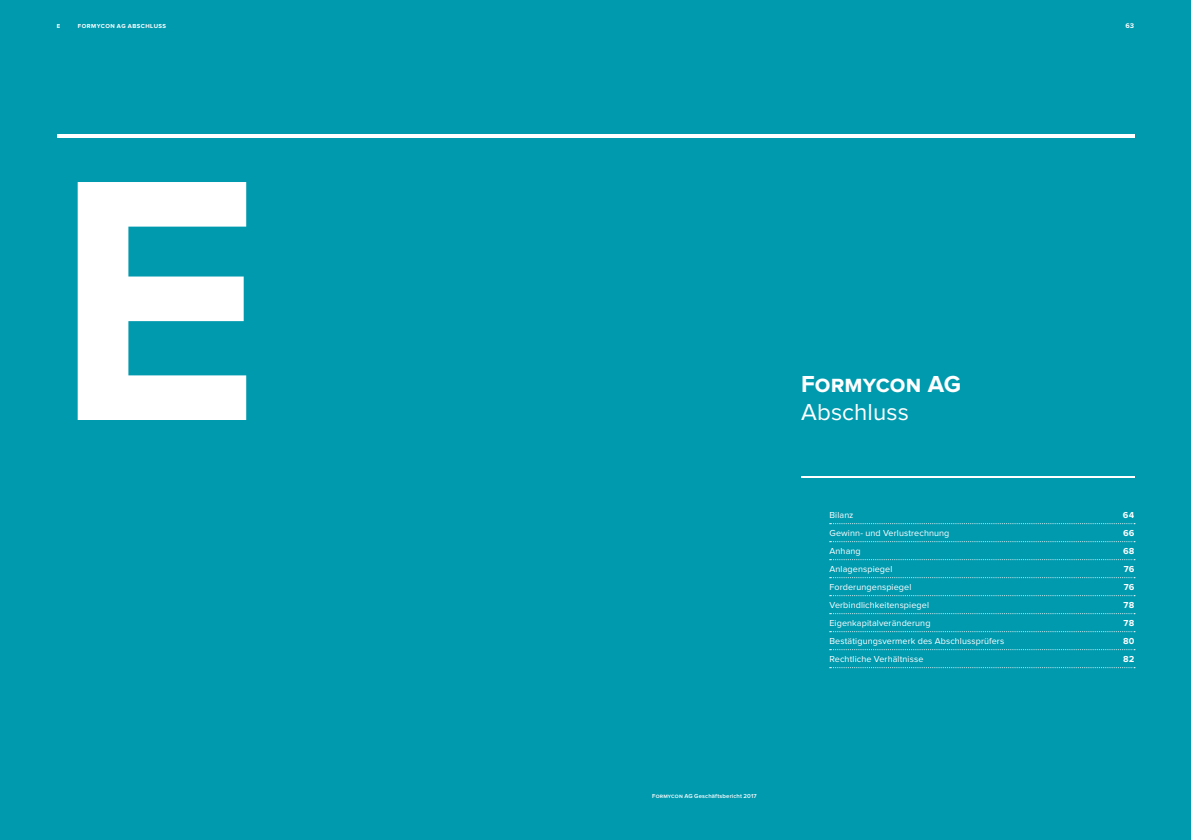
<style>
.page{position:relative;width:1191px;height:840px;background:#009aaf}
.page>*{position:absolute;margin:0;border:0;box-sizing:border-box;transform-origin:0 0}
.t1{font:700 356.8px "Proxima Nova";color:#fff}
.t2{font:700 24px "Proxima Nova";letter-spacing:.005em;color:#fff}
.t3{font:24px "Proxima Nova";letter-spacing:.005em;color:#fff}
.t4{font:9px/18px "Proxima Nova";letter-spacing:.01em;color:#fff}
.t5{font:700 9px/18px "Proxima Nova";letter-spacing:-.01em;color:#fff;text-align:justify}
.t6{font:700 7px "Proxima Nova";color:#fff}
.t7{font:600 6px "Proxima Nova";letter-spacing:.025em;color:#fff}
.t8{font:700 6px "Proxima Nova";letter-spacing:.075em;color:#fff}
</style>
<div class="page">
<hr style="left:57px;top:134px;width:1077px;height:4px;background:#fff">
<hr style="left:801px;top:476px;width:333px;height:2px;background:#fff">
<svg style="left:829px;top:523px;width:306px;height:1px"></svg>
<svg style="left:829px;top:541px;width:306px;height:1px"></svg>
<svg style="left:829px;top:559px;width:306px;height:1px"></svg>
<svg style="left:829px;top:577px;width:306px;height:1px"></svg>
<svg style="left:829px;top:595px;width:306px;height:1px"></svg>
<svg style="left:829px;top:613px;width:306px;height:1px"></svg>
<svg style="left:829px;top:631px;width:306px;height:1px"></svg>
<svg style="left:829px;top:649px;width:306px;height:1px"></svg>
<svg style="left:829px;top:667px;width:306px;height:1px"></svg>
<p class="t8" style="left:57px;top:23px;width:5px">E</p>
<p class="t8" style="left:78px;top:23px;width:90px">FORMYCON AG ABSCHLUSS</p>
<h1 class="t1" style="left:54px;top:138px;width:210px">E</h1>
<p class="t6" style="left:1125px;top:22px;width:10px">63</p>
<h2 class="t2" style="left:801px;top:373px;width:162px">Formycon AG</h2>
<h2 class="t3" style="left:801px;top:401px;width:109px">Abschluss</h2>
<p class="t4" style="left:829px;top:506px;width:176px">Bilanz<br>Gewinn- und Verlustrechnung<br>Anhang<br>Anlagenspiegel<br>Forderungenspiegel<br>Verbindlichkeitenspiegel<br>Eigenkapitalveränderung<br>Bestätigungsvermerk des Abschlussprüfers<br>Rechtliche Verhältnisse</p>
<p class="t5" style="left:1123px;top:506px;width:13px">64<br>66<br>68<br>76<br>76<br>78<br>78<br>80<br>82</p>
<p class="t7" style="left:652px;top:793px;width:106px">Formycon AG Geschäftsbericht 2017</p>
</div>
